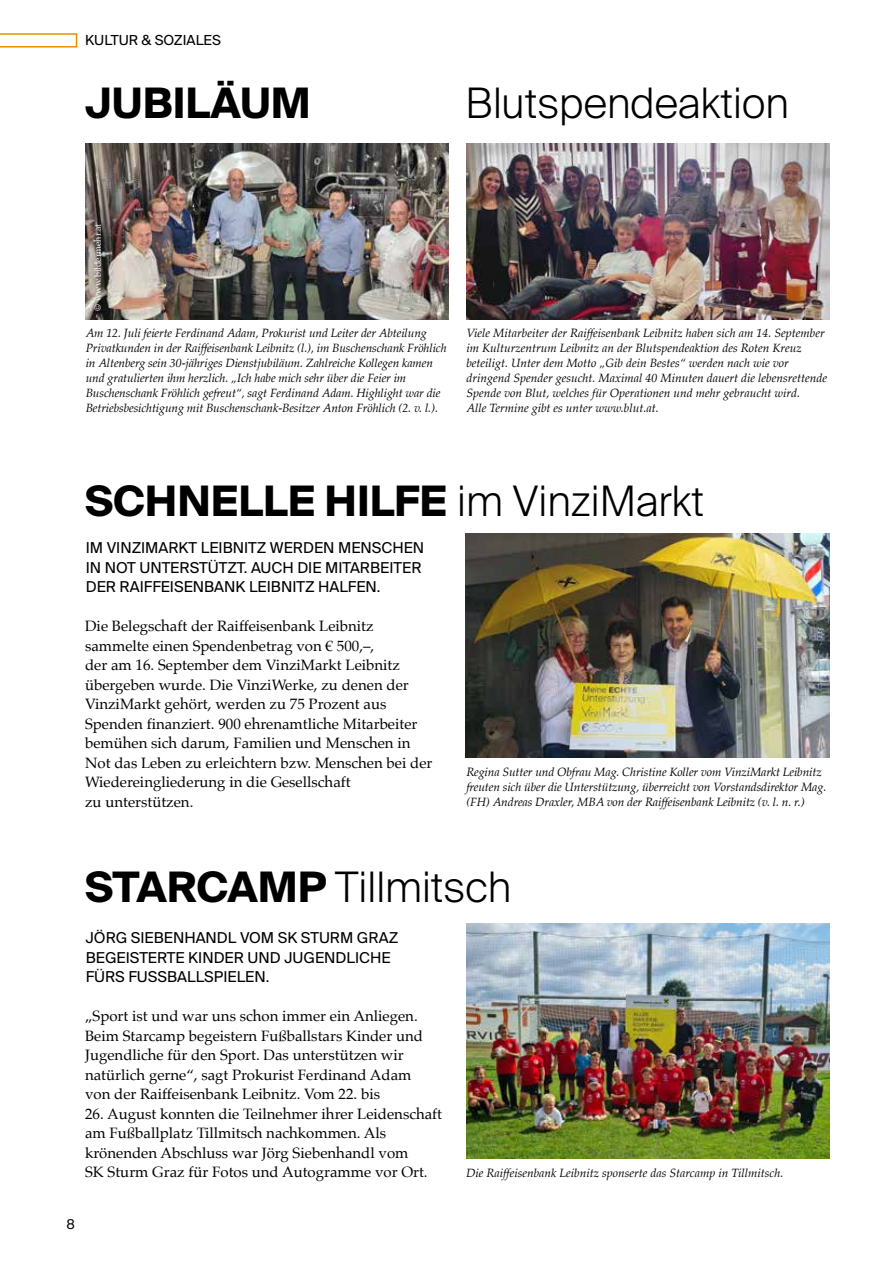
<style>
.page{position:relative;width:893px;height:1263px;background:#fff}
.page>*{position:absolute;margin:0;border:0;box-sizing:border-box;transform-origin:0 0}
.t1{font:300 42px "Suisse Intl";color:#000}
.t2{font:700 42px "Suisse Intl";color:#000}
.t3{font:15px/19.5px "Palatino";color:#000}
.t4{font:15px/19.5px "Suisse Intl";color:#000}
.t5{font:13.8px "Suisse Intl";color:#000}
.t6{font:13.5px "Suisse Intl";color:#000}
.t7{font:italic 12px/15px "Palatino";letter-spacing:-.01em;color:#000}
.t8{font:9px "Palatino";color:#fff}
.s1{font-family:"Aktiv Grotesk";font-weight:300}
.s2{font-weight:300}
.s3{font-weight:700}
</style>
<div class="page">
<img style="left:86px;top:144px;width:363px;height:175px">
<svg style="left:0;top:33px;width:77px;height:15px"></svg>
<img style="left:466px;top:924px;width:363px;height:234px">
<img style="left:466px;top:534px;width:363px;height:224px">
<img style="left:466px;top:144px;width:363px;height:175px">
<p class="t5" style="left:85px;top:32px;width:137px">KULTUR &amp; SOZIALES</p>
<h1 class="t2" style="left:85px;top:78px;width:227px">JUBILÄUM</h1>
<h1 class="t1" style="left:466px;top:78px;width:325px">Blutspendeaktion</h1>
<p class="t8" style="left:90px;top:311px;width:88px;rotate:-90deg"><span class="s1">©</span> www.bildermehr.at</p>
<p class="t7" style="left:86px;top:326px;width:362px">Am 12. Juli feierte Ferdinand Adam, Prokurist und Leiter der Abteilung Privatkunden in der Raiffeisenbank Leibnitz (l.), im Buschenschank Fröhlich in Altenberg sein 30-jähriges Dienstjubiläum. Zahlreiche Kollegen kamen und gratulierten ihm herzlich. „Ich habe mich sehr über die Feier im Buschenschank Fröhlich gefreut“, sagt Ferdinand Adam. Highlight war die Betriebsbesichtigung mit Buschenschank-Besitzer Anton Fröhlich (2. v. l.).</p>
<p class="t7" style="left:466px;top:326px;width:362px">Viele Mitarbeiter der Raiffeisenbank Leibnitz haben sich am 14. September im Kulturzentrum Leibnitz an der Blutspendeaktion des Roten Kreuz beteiligt. Unter dem Motto „Gib dein Bestes“ werden nach wie vor dringend Spender gesucht. Maximal 40 Minuten dauert die lebensrettende Spende von Blut, welches für Operationen und mehr gebraucht wird.<br>Alle Termine gibt es unter www.blut.at.</p>
<h1 class="t2" style="left:85px;top:477px;width:621px">SCHNELLE HILFE <span class="s2">im VinziMarkt</span></h1>
<p class="t4" style="left:86px;top:538px;width:340px">IM VINZIMARKT LEIBNITZ WERDEN MENSCHEN<br>IN NOT UNTERSTÜTZT. AUCH DIE MITARBEITER<br>DER RAIFFEISENBANK LEIBNITZ HALFEN.</p>
<p class="t3" style="left:85px;top:616px;width:349px">Die Belegschaft der Raiffeisenbank Leibnitz sammelte einen Spendenbetrag von € 500,–,<br>der am 16. September dem VinziMarkt Leibnitz übergeben wurde. Die VinziWerke, zu denen der VinziMarkt gehört, werden zu 75 Prozent aus Spenden finanziert. 900 ehrenamtliche Mitarbeiter bemühen sich darum, Familien und Menschen in Not das Leben zu erleichtern bzw. Menschen bei der Wiedereingliederung in die Gesellschaft<br>zu unterstützen.</p>
<p class="t7" style="left:466px;top:764px;width:361px">Regina Sutter und Obfrau Mag. Christine Koller vom VinziMarkt Leibnitz freuten sich über die Unterstützung, überreicht von Vorstandsdirektor Mag. (FH) Andreas Draxler, MBA von der Raiffeisenbank Leibnitz (v. l. n. r.)</p>
<h1 class="t1" style="left:85px;top:863px;width:428px"><span class="s3">STARCAMP</span> Tillmitsch</h1>
<p class="t4" style="left:86px;top:928px;width:314px">JÖRG SIEBENHANDL VOM SK STURM GRAZ<br>BEGEISTERTE KINDER UND JUGENDLICHE<br>FÜRS FUSSBALLSPIELEN.</p>
<p class="t3" style="left:85px;top:1006px;width:339px">„Sport ist und war uns schon immer ein Anliegen.<br>Beim Starcamp begeistern Fußballstars Kinder und Jugendliche für den Sport. Das unterstützen wir natürlich gerne“, sagt Prokurist Ferdinand Adam von der Raiffeisenbank Leibnitz. Vom 22. bis</p>
<p class="t3" style="left:85px;top:1104px;width:359px">26. August konnten die Teilnehmer ihrer Leidenschaft am Fußballplatz Tillmitsch nachkommen. Als krönenden Abschluss war Jörg Siebenhandl vom<br>SK Sturm Graz für Fotos und Autogramme vor Ort.</p>
<p class="t7" style="left:466px;top:1165px;width:319px">Die Raiffeisenbank Leibnitz sponserte das Starcamp in Tillmitsch.</p>
<p class="t6" style="left:67px;top:1217px;width:10px">8</p>
</div>
